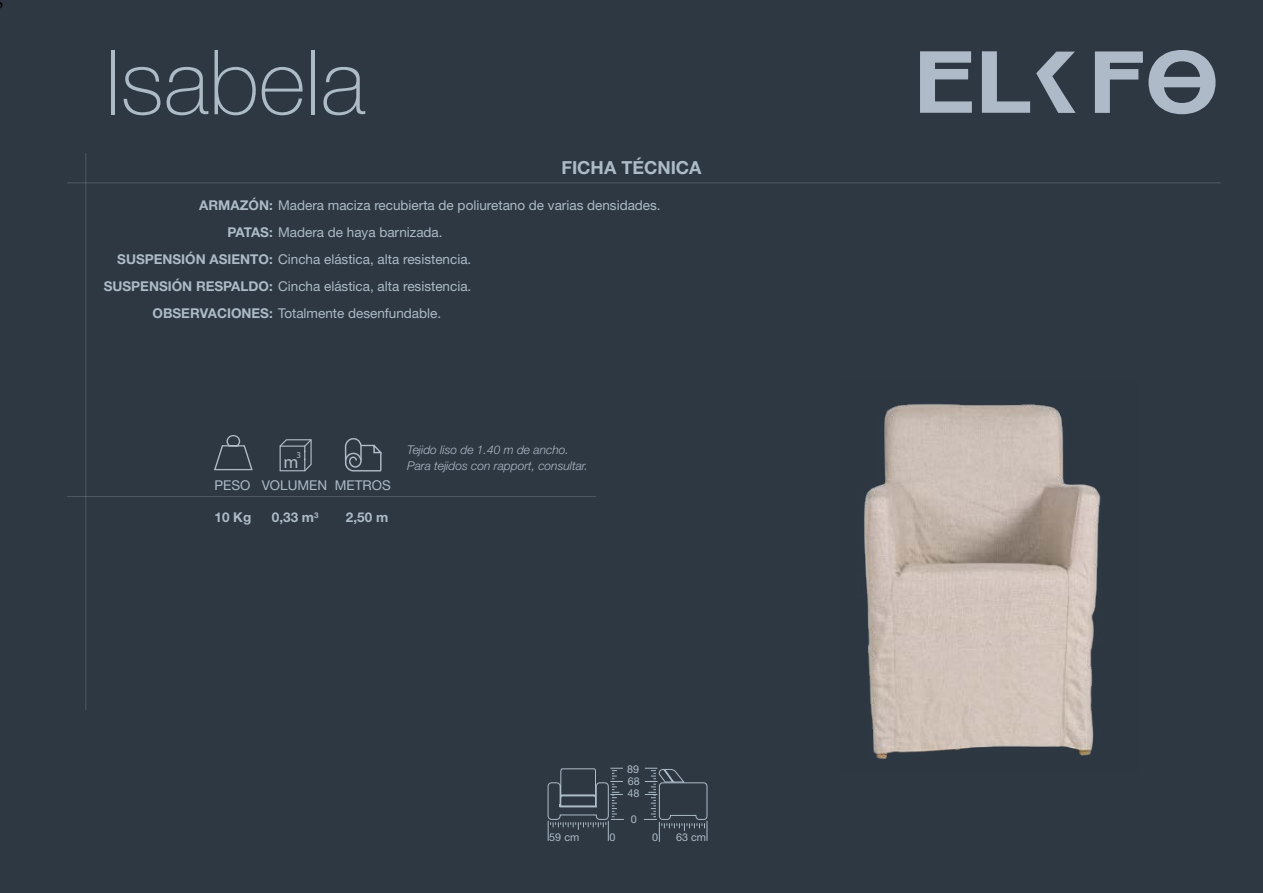
<style>
.page{position:relative;width:1263px;height:893px;background:#2e3842}
.page>*{position:absolute;margin:0;border:0;box-sizing:border-box;transform-origin:0 0}
.t1{font:100 90px "Helvetica Neue LT Std";color:#acbbc6}
.t2{font:18.15px "Myriad Pro";color:#afbbc6}
.t3{font:700 18px "Helvetica Neue LT Std";color:#acbbc6}
.t4{font:13.5px "Helvetica Neue LT Std";color:#acbbc6}
.t5{font:700 13.5px "Helvetica Neue LT Std";color:#acbbc6}
.t6{font:italic 300 12px/16.5px "Helvetica Neue LT Std";color:#acbbc6}
.t7{font:10.8px "Helvetica Neue LT Std";color:#acbbc6}
.t8{font:9px "Myriad Pro";color:#afbbc6}
.s1{font-weight:700}
</style>
<div class="page">
<svg style="left:920px;top:51px;width:52px;height:62px;background:#818c99"></svg>
<svg style="left:982px;top:51px;width:48px;height:62px;background:#65707c"></svg>
<svg style="left:1095px;top:50px;width:120px;height:64px;background:#737e8b"></svg>
<svg style="left:1036px;top:52px;width:39px;height:61px;background:#65707c"></svg>
<svg style="left:278px;top:439px;width:34px;height:33px"></svg>
<svg style="left:214px;top:435px;width:39px;height:35px"></svg>
<svg style="left:345px;top:438px;width:36px;height:34px"></svg>
<hr style="left:67px;top:496px;width:529px;height:1px;background:#acbbc6">
<hr style="left:86px;top:153px;width:1px;height:557px;background:#acbbc6">
<hr style="left:67px;top:183px;width:1154px;height:1px;background:#acbbc6">
<svg style="left:548px;top:768px;width:76px;height:73px;background:#3c4751"></svg>
<svg style="left:644px;top:768px;width:64px;height:74px;background:#3a444f"></svg>
<img style="left:841px;top:382px;width:297px;height:390px">
<p class="t1" style="left:105px;top:31px;width:262px">Isabela</p>
<p class="t3" style="left:561px;top:156px;width:142px">FICHA TÉCNICA</p>
<p class="t4" style="left:199px;top:197px;width:463px"><span class="s1">ARMAZÓN:</span> Madera maciza recubierta de poliuretano de varias densidades.</p>
<p class="t4" style="left:228px;top:224px;width:217px"><span class="s1">PATAS:</span> Madera de haya barnizada.</p>
<p class="t4" style="left:117px;top:251px;width:356px"><span class="s1">SUSPENSIÓN ASIENTO:</span> Cincha elástica, alta resistencia.</p>
<p class="t4" style="left:104px;top:278px;width:369px"><span class="s1">SUSPENSIÓN RESPALDO:</span> Cincha elástica, alta resistencia.</p>
<p class="t4" style="left:153px;top:305px;width:290px"><span class="s1">OBSERVACIONES:</span> Totalmente desenfundable.</p>
<p class="t8" style="left:297px;top:450px;width:6px">3</p>
<p class="t2" style="left:284px;top:450px;width:17px">m</p>
<p class="t4" style="left:214px;top:477px;width:178px">PESO VOLUMEN METROS</p>
<p class="t5" style="left:214px;top:509px;width:38px">10 Kg</p>
<p class="t5" style="left:272px;top:509px;width:48px">0,33 m<sup>3</sup></p>
<p class="t5" style="left:346px;top:509px;width:44px">2,50 m</p>
<p class="t6" style="left:407px;top:441px;width:182px">Tejido liso de 1.40 m de ancho.<br>Para tejidos con rapport, consultar.</p>
<p class="t7" style="left:627px;top:762px;width:14px">89</p>
<p class="t7" style="left:628px;top:774px;width:14px">68</p>
<p class="t7" style="left:627px;top:787px;width:14px">48</p>
<p class="t7" style="left:631px;top:813px;width:8px">0</p>
<p class="t7" style="left:549px;top:830px;width:32px">59 cm</p>
<p class="t7" style="left:609px;top:830px;width:8px">0</p>
<p class="t7" style="left:652px;top:830px;width:8px">0</p>
<p class="t7" style="left:676px;top:831px;width:32px">63 cm</p>
</div>
